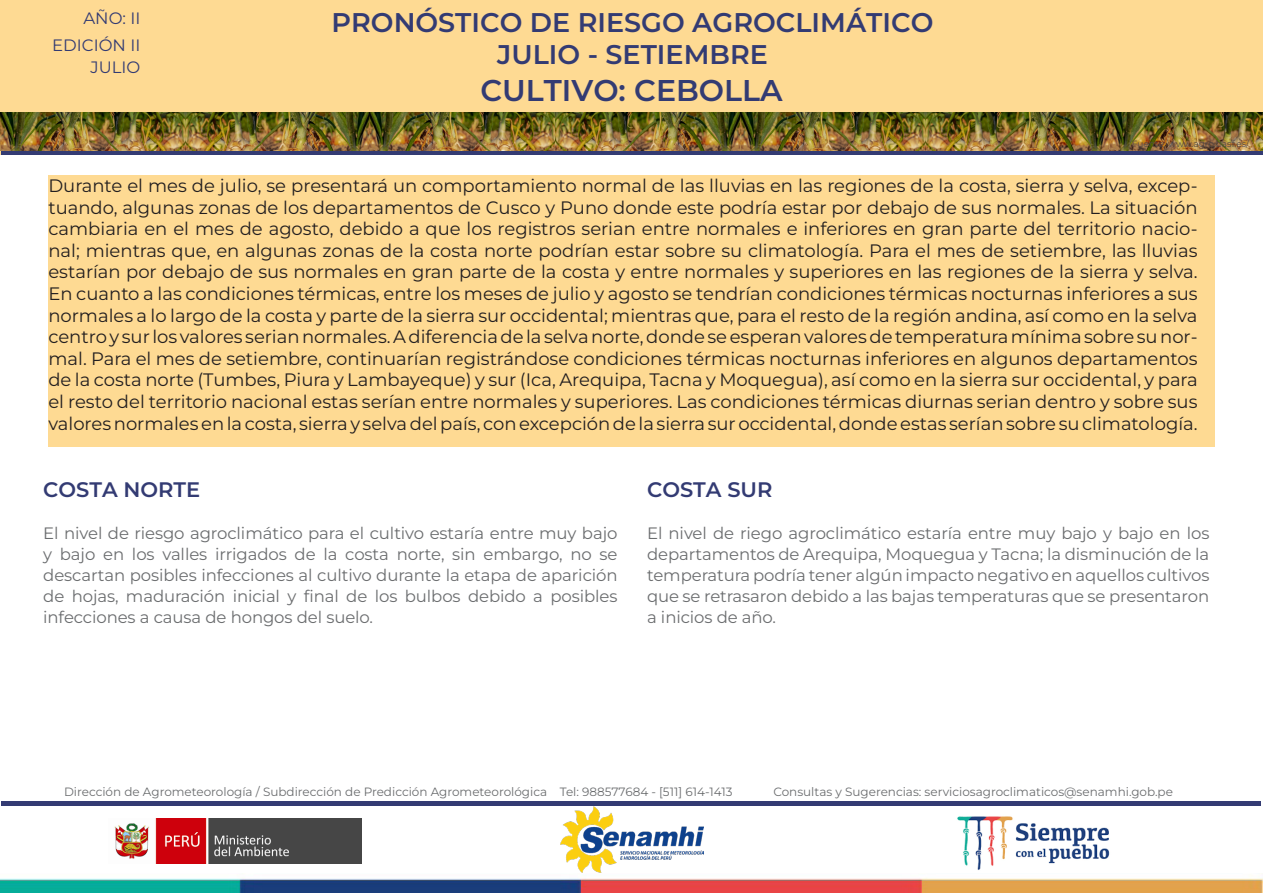
<style>
.page{position:relative;width:1263px;height:893px;background:#fff}
.page>*{position:absolute;margin:0;border:0;box-sizing:border-box;transform-origin:0 0}
.TITULO_BLANCO{font:600 30px "Montserrat";color:#333b73}
.TITULO_BLANCO-2{font:600 27px "Montserrat";color:#333b73}
.TEXTO_MONSER-REG{font:600 21px "Montserrat";color:#333b73}
.t1{font:18px/21.6px "Montserrat";color:#231f20;text-align:justify}
.TEXTO_MONSER-REG-2{font:16.5px/21px "Montserrat";letter-spacing:-.005em;color:#6b6d6f;text-align:justify}
.t2{font:16.5px/27px "Montserrat";color:#333b73;text-align:right}
.t3{font:12px "Montserrat";color:#6b6d6f}
.t4{font:9px "Montserrat";color:#504845}
</style>
<div class="page">
<div style="left:0;top:0;width:1263px;height:155px;background:#feda93"></div>
<div style="left:1px;top:150px;width:1262px;height:5px;background:#333b73"></div>
<div style="left:48px;top:175px;width:1166px;height:271px;background:#feda93"></div>
<div style="left:1px;top:801px;width:1260px;height:5px;background:#333b73"></div>
<img style="left:0;top:113px;width:1263px;height:37px">
<img style="left:114px;top:818px;width:247px;height:45px">
<img style="left:561px;top:807px;width:143px;height:65px">
<img style="left:957px;top:816px;width:153px;height:54px">
<img style="left:0;top:878px;width:1263px;height:15px">
<p class="t2" style="left:52px;top:4px;width:90px">AÑO: II<br>EDICIÓN II</p>
<p class="t2" style="left:90px;top:53px;width:51px">JULIO</p>
<p class="TITULO_BLANCO-2" style="left:332px;top:4px;width:603px">PRONÓSTICO DE RIESGO AGROCLIMÁTICO</p>
<p class="TITULO_BLANCO-2" style="left:497px;top:37px;width:272px">JULIO - SETIEMBRE</p>
<p class="TITULO_BLANCO" style="left:480px;top:70px;width:304px">CULTIVO: CEBOLLA</p>
<p class="t4" style="left:1132px;top:138px;width:119px">Fuente: www.agro.basf.es/</p>
<p class="t1" style="left:48px;top:174px;width:1151px">Durante el mes de julio, se presentará un comportamiento normal de las lluvias en las regiones de la costa, sierra y selva, excep&shy;tuando, algunas zonas de los departamentos de Cusco y Puno donde este podría estar por debajo de sus normales. La situación cambiaria en el mes de agosto, debido a que los registros serian entre normales e inferiores en gran parte del territorio nacio&shy;nal; mientras que, en algunas zonas de la costa norte podrían estar sobre su climatología. Para el mes de setiembre, las lluvias estarían por debajo de sus normales en gran parte de la costa y entre normales y superiores en las regiones de la sierra y selva.</p>
<p class="t1" style="left:48px;top:282px;width:1151px">En cuanto a las condiciones térmicas, entre los meses de julio y agosto se tendrían condiciones térmicas nocturnas inferiores a sus normales a lo largo de la costa y parte de la sierra sur occidental; mientras que, para el resto de la región andina, así como en la selva centro y sur los valores serian normales. A diferencia de la selva norte, donde se esperan valores de temperatura mínima sobre su nor&shy;mal. Para el mes de setiembre, continuarían registrándose condiciones térmicas nocturnas inferiores en algunos departamentos de la costa norte (Tumbes, Piura y Lambayeque) y sur (Ica, Arequipa, Tacna y Moquegua), así como en la sierra sur occidental, y para el resto del territorio nacional estas serían entre normales y superiores. Las condiciones térmicas diurnas serian dentro y sobre sus valores normales en la costa, sierra y selva del país, con excepción de la sierra sur occidental, donde estas serían sobre su climatología.</p>
<p class="TEXTO_MONSER-REG" style="left:43px;top:475px;width:159px">COSTA NORTE</p>
<p class="TEXTO_MONSER-REG-2" style="left:43px;top:522px;width:576px">El nivel de riesgo agroclimático para el cultivo estaría entre muy bajo y bajo en los valles irrigados de la costa norte, sin embargo, no se descartan posibles infecciones al cultivo durante la etapa de aparición de hojas, maduración inicial y final de los bulbos debido a posibles infecciones a causa de hongos del suelo.</p>
<p class="TEXTO_MONSER-REG" style="left:647px;top:475px;width:127px">COSTA SUR</p>
<p class="TEXTO_MONSER-REG-2" style="left:647px;top:522px;width:564px">El nivel de riego agroclimático estaría entre muy bajo y bajo en los departamentos de Arequipa, Moquegua y Tacna; la disminución de la temperatura podría tener algún impacto negativo en aquellos cultivos que se retrasaron debido a las bajas temperaturas que se presentaron a inicios de año.</p>
<p class="t3" style="left:64px;top:783px;width:670px">Dirección de Agrometeorología / Subdirección de Predicción Agrometeorológica Tel: 988577684 - [511] 614-1413</p>
<p class="t3" style="left:773px;top:783px;width:401px">Consultas y Sugerencias: serviciosagroclimaticos@senamhi.gob.pe</p>
</div>
